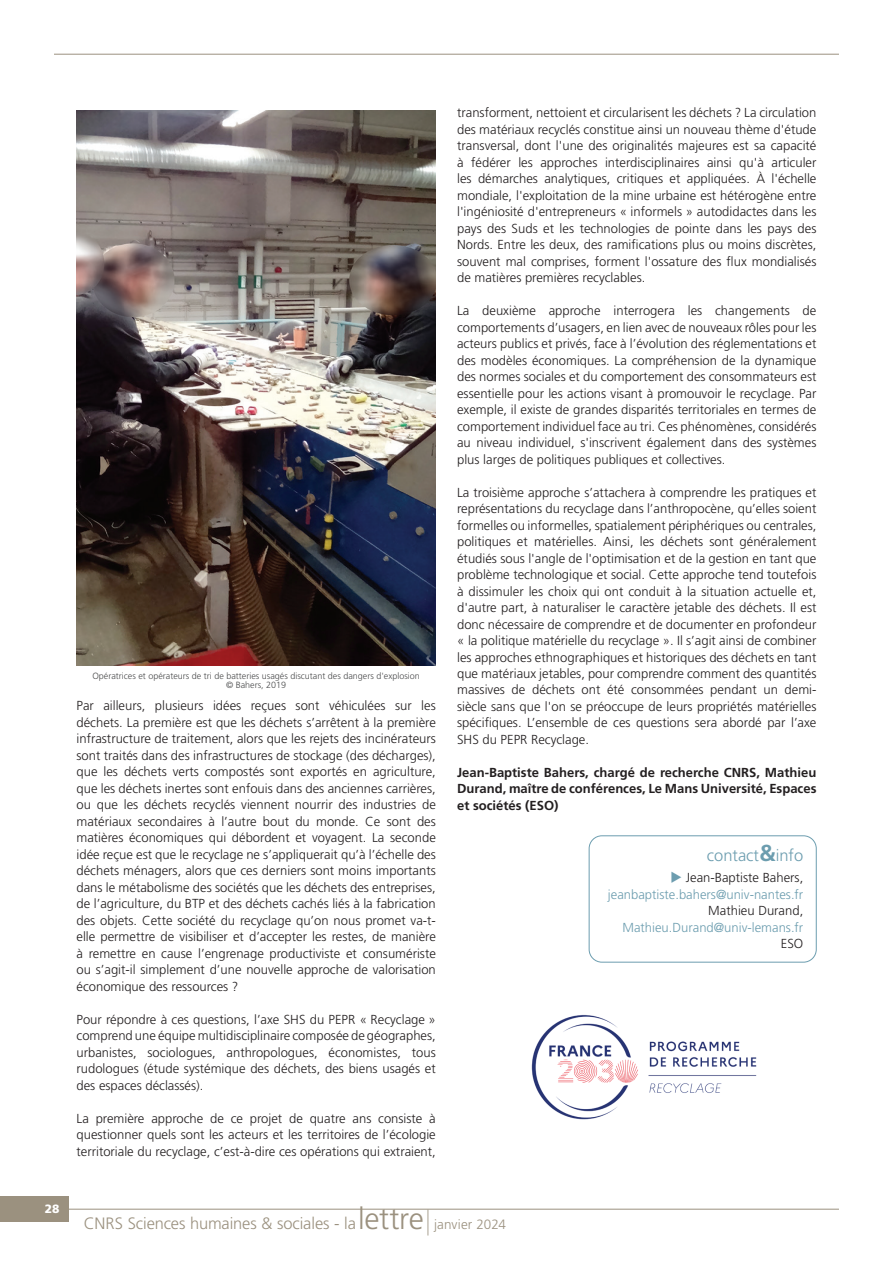
<style>
.page{position:relative;width:893px;height:1263px;background:#fff}
.page>*{position:absolute;margin:0;border:0;box-sizing:border-box;transform-origin:0 0}
.t1{font:300 16.5px "Frutiger LT Std";letter-spacing:-.005em;color:#9b917f}
.t2{font:300 16.5px "Frutiger LT Std";color:#6c9daf}
.t3{font:300 13.05px/16.5px "Frutiger LT Std";color:#231f20;text-align:justify}
.t4{font:700 13.05px/16.5px "Frutiger LT Std";color:#231f20;text-align:justify}
.t5{font:300 13.05px/16.5px "Frutiger LT Std";color:#6c9daf;text-align:right}
.t6{font:900 12px "Frutiger LT Std";color:#fff}
.t7{font:300 9px/9px "Frutiger LT Std";color:#4b4c4d;text-align:center}
.s1{font-weight:700;font-size:23.1px}
.s2{color:#231f20}
.s3{font-size:30.15px}
.s4{font-size:25.95px}
.s5{font-size:13.5px}
</style>
<div class="page">
<hr style="left:54px;top:54px;width:785px;height:1px;background:#9b917f">
<hr style="left:68px;top:1209px;width:771px;height:1px;background:#9b917f">
<div style="left:0;top:1196px;width:68px;height:26px;background:#9b917f"></div>
<div style="left:589px;top:836px;width:227px;height:126px;border:1px solid #6c9daf;border-radius:13px"></div>
<img style="left:77px;top:111px;width:359px;height:554px">
<img style="left:531px;top:1014px;width:226px;height:106px">
<p class="t7" style="left:92px;top:671px;width:329px">Opératrices et opérateurs de tri de batteries usagés discutant des dangers d'explosion © Bahers, 2019</p>
<p class="t3" style="left:77px;top:698px;width:361px">Par ailleurs, plusieurs idées reçues sont véhiculées sur les déchets. La première est que les déchets s’arrêtent à la première infrastructure de traitement, alors que les rejets des incinérateurs sont traités dans des infrastructures de stockage (des décharges), que les déchets verts compostés sont exportés en agriculture, que les déchets inertes sont enfouis dans des anciennes carrières, ou que les déchets recyclés viennent nourrir des industries de matériaux secondaires à l’autre bout du monde. Ce sont des matières économiques qui débordent et voyagent. La seconde idée reçue est que le recyclage ne s’appliquerait qu’à l’échelle des déchets ménagers, alors que ces derniers sont moins importants dans le métabolisme des sociétés que les déchets des entreprises, de l’agriculture, du BTP et des déchets cachés liés à la fabrication des objets. Cette société du recyclage qu’on nous promet va-t&shy;elle permettre de visibiliser et d’accepter les restes, de manière à remettre en cause l’engrenage productiviste et consumériste ou s’agit-il simplement d’une nouvelle approche de valorisation économique des ressources ?</p>
<p class="t3" style="left:77px;top:1011px;width:361px">Pour répondre à ces questions, l’axe SHS du PEPR « Recyclage » comprend une équipe multidisciplinaire composée de géographes, urbanistes, sociologues, anthropologues, économistes, tous rudologues (étude systémique des déchets, des biens usagés et des espaces déclassés).</p>
<p class="t3" style="left:77px;top:1110px;width:361px">La première approche de ce projet de quatre ans consiste à questionner quels sont les acteurs et les territoires de l’écologie territoriale du recyclage, c’est-à-dire ces opérations qui extraient,</p>
<p class="t3" style="left:457px;top:104px;width:361px">transforment, nettoient et circularisent les déchets ? La circulation des matériaux recyclés constitue ainsi un nouveau thème d'étude transversal, dont l'une des originalités majeures est sa capacité à fédérer les approches interdisciplinaires ainsi qu'à articuler les démarches analytiques, critiques et appliquées. À l'échelle mondiale, l'exploitation de la mine urbaine est hétérogène entre l'ingéniosité d'entrepreneurs « informels » autodidactes dans les pays des Suds et les technologies de pointe dans les pays des Nords. Entre les deux, des ramifications plus ou moins discrètes, souvent mal comprises, forment l'ossature des flux mondialisés de matières premières recyclables.</p>
<p class="t3" style="left:457px;top:302px;width:361px">La deuxième approche interrogera les changements de comportements d’usagers, en lien avec de nouveaux rôles pour les acteurs publics et privés, face à l’évolution des réglementations et des modèles économiques. La compréhension de la dynamique des normes sociales et du comportement des consommateurs est essentielle pour les actions visant à promouvoir le recyclage. Par exemple, il existe de grandes disparités territoriales en termes de comportement individuel face au tri. Ces phénomènes, considérés au niveau individuel, s'inscrivent également dans des systèmes plus larges de politiques publiques et collectives.</p>
<p class="t3" style="left:457px;top:484px;width:361px">La troisième approche s’attachera à comprendre les pratiques et représentations du recyclage dans l’anthropocène, qu’elles soient formelles ou informelles, spatialement périphériques ou centrales, politiques et matérielles. Ainsi, les déchets sont généralement étudiés sous l'angle de l'optimisation et de la gestion en tant que problème technologique et social. Cette approche tend toutefois à dissimuler les choix qui ont conduit à la situation actuelle et, d'autre part, à naturaliser le caractère jetable des déchets. Il est donc nécessaire de comprendre et de documenter en profondeur « la politique matérielle du recyclage ». Il s’agit ainsi de combiner les approches ethnographiques et historiques des déchets en tant que matériaux jetables, pour comprendre comment des quantités massives de déchets ont été consommées pendant un demi&shy;siècle sans que l'on se préoccupe de leurs propriétés matérielles spécifiques. L’ensemble de ces questions sera abordé par l’axe SHS du PEPR Recyclage.</p>
<p class="t4" style="left:457px;top:764px;width:361px">Jean-Baptiste Bahers, chargé de recherche CNRS, Mathieu Durand, maître de conférences, Le Mans Université, Espaces et sociétés (ESO)</p>
<p class="t2" style="left:707px;top:846px;width:98px">contact<span class="s1">&amp;</span>info</p>
<p class="t5" style="left:608px;top:869px;width:197px">◆ <span class="s2">Jean-Baptiste Bahers, </span>jeanbaptiste.bahers@univ-nantes.fr</p>
<p class="t3" style="left:708px;top:902px;width:97px">Mathieu Durand,</p>
<p class="t5" style="left:622px;top:919px;width:182px">Mathieu.Durand@univ-lemans.fr</p>
<p class="t3" style="left:781px;top:935px;width:24px">ESO</p>
<p class="t6" style="left:45px;top:1202px;width:16px">28</p>
<p class="t1" style="left:84px;top:1214px;width:424px">CNRS Sciences humaines &amp; sociales - la <span class="s3">lettre</span><span class="s4">|</span> <span class="s5">janvier 2024</span></p>
</div>
